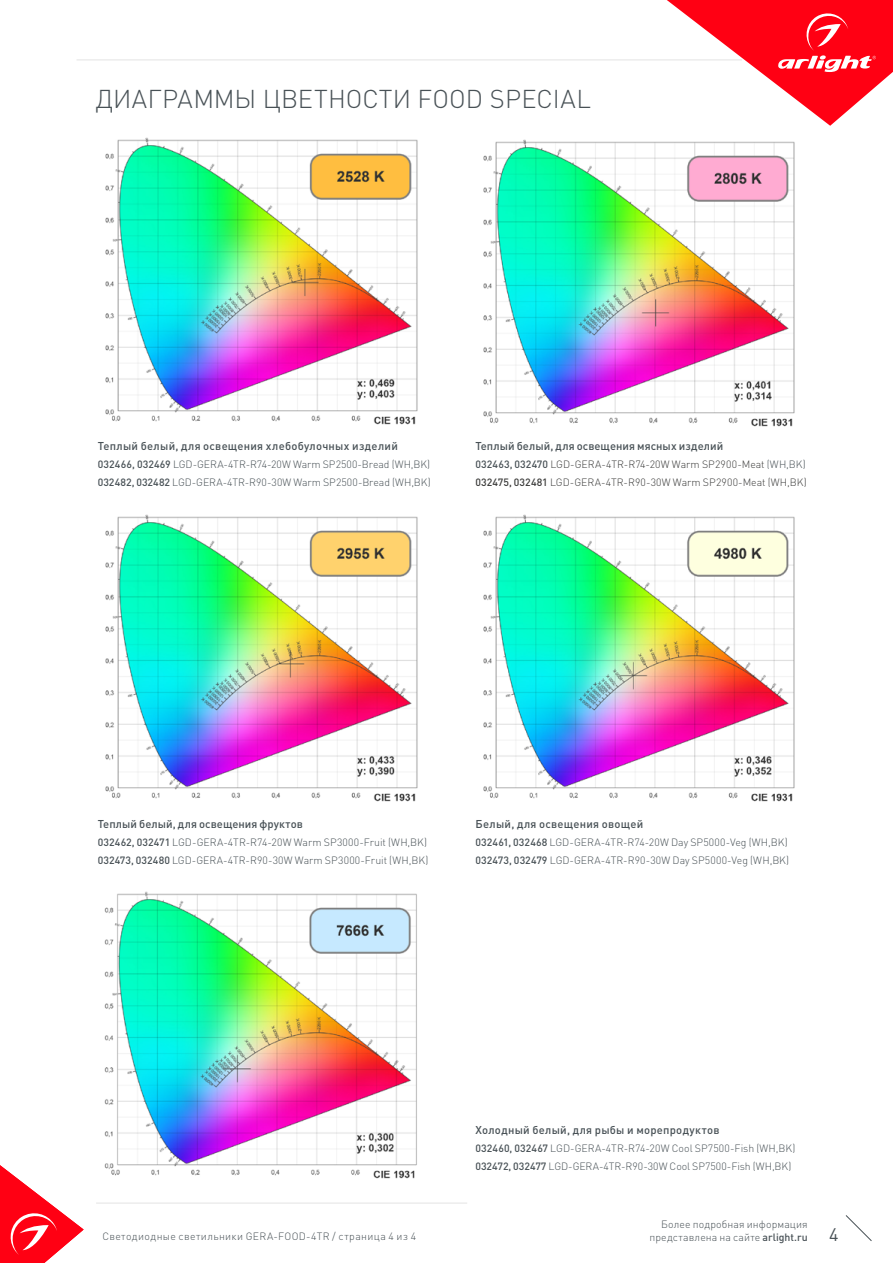
<style>
.page{position:relative;width:893px;height:1263px;background:#fff}
.page>*{position:absolute;margin:0;border:0;box-sizing:border-box;transform-origin:0 0}
.t1{font:300 25.5px "DIN Pro";letter-spacing:.005em;color:#485156}
.t2{font:18px "DIN Pro";color:#485156}
.t3{font:500 11.25px "DIN Pro";letter-spacing:.02em;color:#485156}
.t4{font:300 10.5px/18px "DIN Pro";letter-spacing:.01em;color:#485156}
.t5{font:300 10.5px/18px "DIN Pro";color:#3c3c3b}
.t6{font:300 10.5px "DIN Pro";letter-spacing:.035em;color:#485156}
.s1{font-weight:500}
.s2{font-weight:500;color:#485156}
.s3{color:#485156}
</style>
<div class="page">
<hr style="left:77px;top:60px;width:665px;height:1px;background:#e3e3e3">
<svg style="left:667px;top:0;width:226px;height:126px"></svg>
<svg style="left:0;top:1165px;width:84px;height:98px"></svg>
<svg style="left:845px;top:1215px;width:27px;height:26px"></svg>
<hr style="left:96px;top:1203px;width:371px;height:1px;background:#e3e3e3">
<img style="left:105px;top:137px;width:313px;height:288px">
<img style="left:483px;top:139px;width:312px;height:288px">
<img style="left:105px;top:514px;width:313px;height:288px">
<img style="left:483px;top:514px;width:312px;height:288px">
<img style="left:104px;top:891px;width:313px;height:288px">
<h1 class="t1" style="left:96px;top:81px;width:497px">ДИАГРАММЫ ЦВЕТНОСТИ FOOD SPECIAL</h1>
<p class="t3" style="left:98px;top:438px;width:302px">Теплый белый, для освещения хлебобулочных изделий</p>
<p class="t4" style="left:98px;top:455px;width:334px"><span class="s1">032466, 032469</span> LGD-GERA-4TR-R74-20W Warm SP2500-Bread (WH,BK)<br><span class="s1">032482, 032482</span> LGD-GERA-4TR-R90-30W Warm SP2500-Bread (WH,BK)</p>
<p class="t3" style="left:475px;top:438px;width:249px">Теплый белый, для освещения мясных изделий</p>
<p class="t5" style="left:475px;top:455px;width:333px"><span class="s2">032463, 032470</span> LGD-GERA-4TR-R74-20W Warm SP2900-Meat <span class="s3">(WH,BK)<br></span><span class="s1">032475, 032481</span> LGD-GERA-4TR-R90-30W Warm SP2900-Meat (WH,BK)</p>
<p class="t3" style="left:98px;top:816px;width:207px">Теплый белый, для освещения фруктов</p>
<p class="t4" style="left:98px;top:833px;width:332px"><span class="s1">032462, 032471</span> LGD-GERA-4TR-R74-20W Warm SP3000-Fruit (WH,BK)<br><span class="s1">032473, 032480</span> LGD-GERA-4TR-R90-30W Warm SP3000-Fruit (WH,BK)</p>
<p class="t3" style="left:475px;top:816px;width:169px">Белый, для освещения овощей</p>
<p class="t4" style="left:475px;top:833px;width:315px"><span class="s1">032461, 032468</span> LGD-GERA-4TR-R74-20W Day SP5000-Veg (WH,BK)<br><span class="s1">032473, 032479</span> LGD-GERA-4TR-R90-30W Day SP5000-Veg (WH,BK)</p>
<p class="t3" style="left:475px;top:1122px;width:246px">Холодный белый, для рыбы и морепродуктов</p>
<p class="t4" style="left:475px;top:1139px;width:322px"><span class="s1">032460, 032467</span> LGD-GERA-4TR-R74-20W Cool SP7500-Fish (WH,BK)<br><span class="s1">032472, 032477</span> LGD-GERA-4TR-R90-30W Cool SP7500-Fish (WH,BK)</p>
<p class="t4" style="left:649px;top:1217px;width:160px;line-height:12.6px;text-align:right">Более подробная информация представлена на сайте <span class="s1">arlight.ru</span></p>
<p class="t6" style="left:102px;top:1229px;width:315px">Светодиодные светильники GERA-FOOD-4TR / страница 4 из 4</p>
<h2 class="t2" style="left:829px;top:1222px;width:11px">4</h2>
</div>
